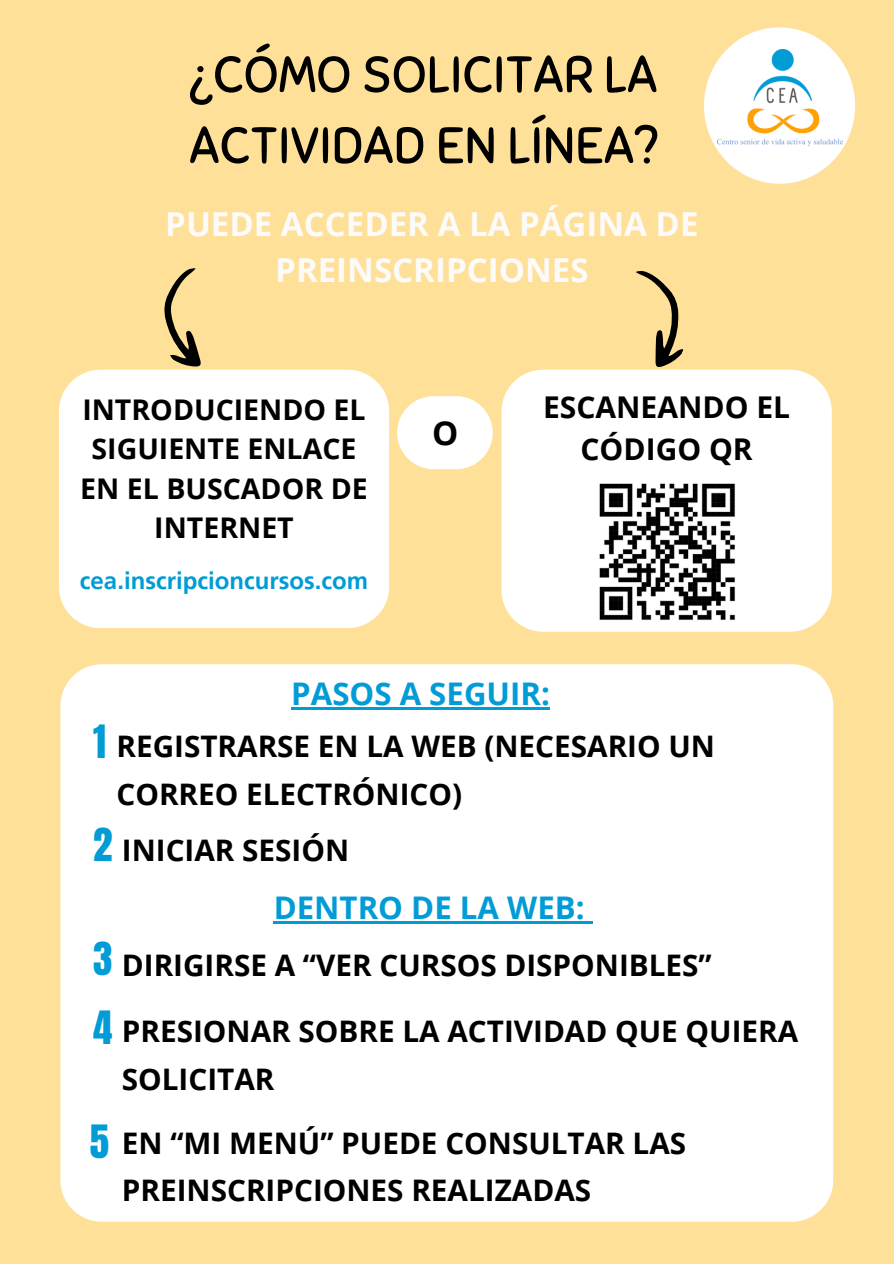
<style>
.page{position:relative;width:894px;height:1264px;background:#fff}
.page>*{position:absolute;margin:0;border:0;box-sizing:border-box;transform-origin:0 0}
.t1{font:51px/70.8px "Sniglet";color:#000}
.t2{font:39px "Anton";color:#019cd6}
.t3{font:700 33px/46.2px "Open Sans";color:#fcfbfa;text-align:center}
.t4{font:700 33px "Open Sans";color:#000}
.t5{font:700 31.2px "Open Sans";color:#019cd6}
.t6{font:700 30px/41.7px "Open Sans";color:#000;text-align:center}
.t7{font:700 29.7px/47.2px "Open Sans";color:#000}
.t8{font:700 28.5px/39.3px "Open Sans";color:#000;text-align:center}
.t9{font:700 24px "Frutiger LT Pro";color:#019cd6}
</style>
<div class="page">
<div style="left:0;top:0;width:893px;height:1263px;background:#ffe099"></div>
<div style="left:59px;top:370px;width:330px;height:258px;background:#fff"></div>
<div style="left:501px;top:370px;width:330px;height:261px;background:#fff"></div>
<div style="left:397px;top:396px;width:95px;height:73px;background:#fff;border-radius:37px"></div>
<svg style="left:135px;top:268px;width:108px;height:109px"></svg>
<svg style="left:608px;top:270px;width:95px;height:104px"></svg>
<div style="left:60px;top:664px;width:773px;height:557px;background:#fff"></div>
<img style="left:593px;top:478px;width:146px;height:146px">
<hr style="left:273px;top:921px;width:311px;height:2px;background:#019cd6">
<svg style="left:584px;top:921px;width:8px;height:2px"></svg>
<hr style="left:291px;top:707px;width:259px;height:2px;background:#019cd6">
<div style="left:703px;top:27px;width:151px;height:157px;background:#fff;border-radius:50%"></div>
<img style="left:717px;top:49px;width:124px;height:97px">
<h2 class="t1" style="left:189px;top:40px;width:470px">¿CÓMO SOLICITAR LA<br>ACTIVIDAD EN LÍNEA?</h2>
<p class="t3" style="left:165px;top:200px;width:534px">PUEDE ACCEDER A LA PÁGINA DE<br>PREINSCRIPCIONES</p>
<p class="t8" style="left:80px;top:389px;width:289px">INTRODUCIENDO EL<br>SIGUIENTE ENLACE<br>EN EL BUSCADOR DE<br>INTERNET</p>
<p class="t6" style="left:543px;top:385px;width:248px">ESCANEANDO EL<br>CÓDIGO QR</p>
<h3 class="t4" style="left:432px;top:409px;width:28px">O</h3>
<p class="t9" style="left:80px;top:566px;width:289px">cea.inscripcioncursos.com</p>
<h2 class="t2" style="left:93px;top:713px;width:14px">1</h2>
<p class="t5" style="left:291px;top:671px;width:260px">PASOS A SEGUIR:</p>
<p class="t7" style="left:116px;top:722px;width:600px">REGISTRARSE EN LA WEB (NECESARIO UN<br>CORREO ELECTRÓNICO)</p>
<h3 class="t2" style="left:93px;top:816px;width:21px">2</h3>
<h2 class="t7" style="left:122px;top:826px;width:229px">INICIAR SESIÓN</h2>
<p class="t2" style="left:93px;top:931px;width:21px">3</p>
<h3 class="t2" style="left:93px;top:999px;width:21px">4</h3>
<h2 class="t5" style="left:273px;top:885px;width:312px">DENTRO DE LA WEB:</h2>
<p class="t7" style="left:122px;top:940px;width:591px">DIRIGIRSE A “VER CURSOS DISPONIBLES”</p>
<p class="t7" style="left:122px;top:1007px;width:677px">PRESIONAR SOBRE LA ACTIVIDAD QUE QUIERA<br>SOLICITAR</p>
<h3 class="t2" style="left:90px;top:1113px;width:21px">5</h3>
<h3 class="t7" style="left:122px;top:1118px;width:565px">EN “MI MENÚ” PUEDE CONSULTAR LAS<br>PREINSCRIPCIONES REALIZADAS</h3>
</div>
